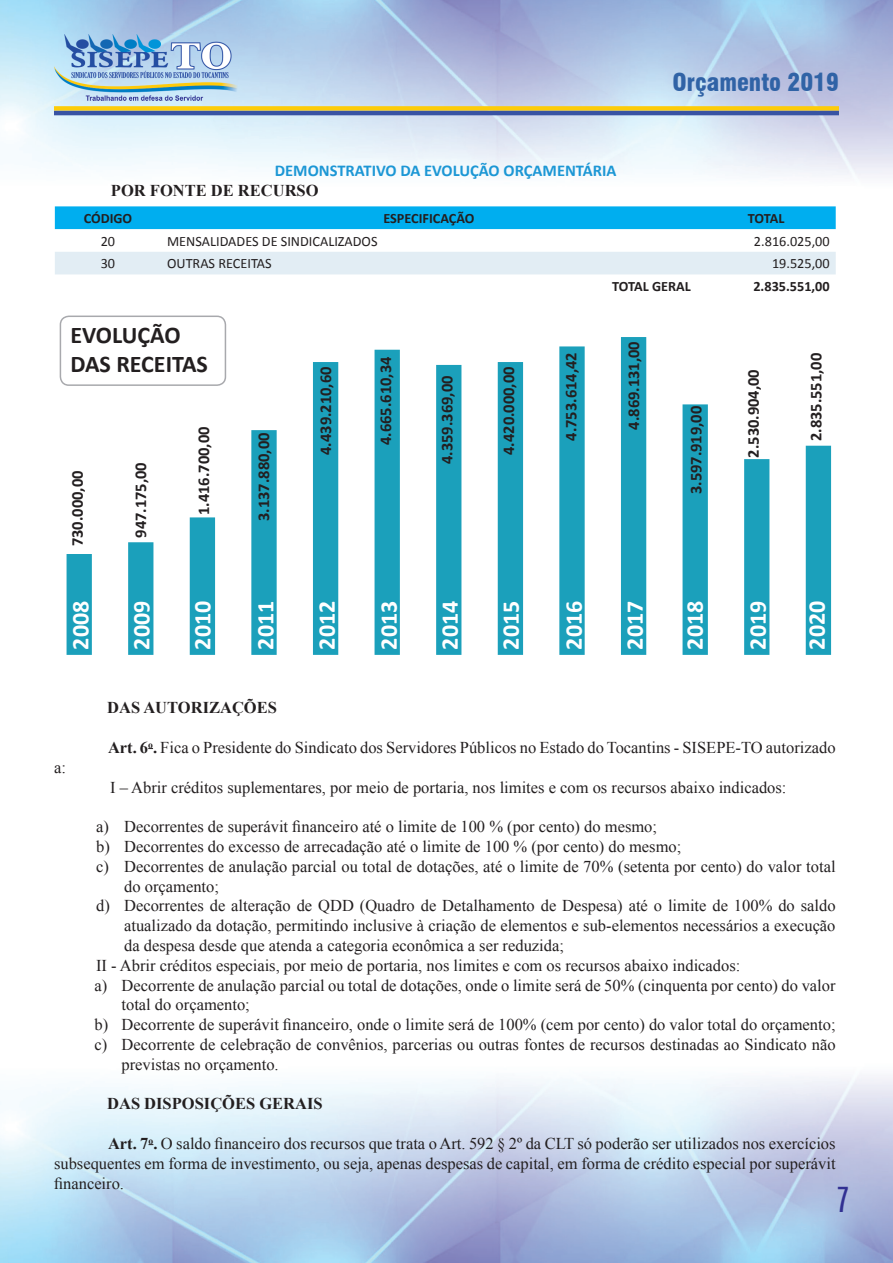
<style>
.page{position:relative;width:893px;height:1263px;background:#fff}
.page>*{position:absolute;margin:0;border:0;box-sizing:border-box;transform-origin:0 0}
.t1{font:28.8px "Antonio";color:#313092}
.t2{font:700 24px "Calibri";color:#fff}
.t3{font:700 24px/28.8px "Calibri";color:#231f20}
.t4{font:900 condensed 24px "Swiss 721 BT";color:#3063a6}
.t5{font:16.5px/19.8px "Times New Roman";color:#231f20;text-align:justify}
.t6{font:700 16.5px "Calibri";color:#231f20}
.t7{font:700 16.5px "Times New Roman";color:#231f20}
.t8{font:700 16.5px "Calibri";color:#1c97d5}
.t9{font:14.25px "Calibri";color:#231f20}
.t10{font:700 14.25px "Calibri";color:#231f20}
.s1{font-weight:700}
</style>
<div class="page">
<img style="left:0;top:0;width:893px;height:1263px">
<div style="left:54px;top:106px;width:785px;height:5px;background:#fdcc09"></div>
<hr style="left:54px;top:111px;width:785px;height:4px;background:#3853a3">
<img style="left:54px;top:34px;width:184px;height:66px">
<svg style="left:67px;top:337px;width:764px;height:318px"></svg>
<div style="left:55px;top:206px;width:781px;height:23px;background:#00aeef"></div>
<div style="left:55px;top:252px;width:781px;height:22px;background:#e2edf4"></div>
<div style="left:60px;top:316px;width:166px;height:70px;border:2px solid #a8a9ad;border-radius:9px"></div>
<h2 class="t4" style="left:672px;top:68px;width:168px">Orçamento 2019</h2>
<p class="t8" style="left:275px;top:159px;width:343px">DEMONSTRATIVO DA EVOLUÇÃO ORÇAMENTÁRIA</p>
<p class="t7" style="left:111px;top:179px;width:209px">POR FONTE DE RECURSO</p>
<p class="t10" style="left:84px;top:208px;width:50px">CÓDIGO</p>
<p class="t10" style="left:383px;top:208px;width:93px">ESPECIFICAÇÃO</p>
<p class="t10" style="left:748px;top:208px;width:38px">TOTAL</p>
<p class="t9" style="left:101px;top:232px;width:16px">20</p>
<p class="t9" style="left:167px;top:232px;width:212px">MENSALIDADES DE SINDICALIZADOS</p>
<p class="t9" style="left:754px;top:232px;width:77px">2.816.025,00</p>
<p class="t9" style="left:101px;top:255px;width:16px">30</p>
<p class="t9" style="left:167px;top:255px;width:106px">OUTRAS RECEITAS</p>
<p class="t9" style="left:772px;top:255px;width:59px">19.525,00</p>
<p class="t10" style="left:612px;top:276px;width:80px">TOTAL GERAL</p>
<p class="t10" style="left:753px;top:276px;width:78px">2.835.551,00</p>
<h2 class="t3" style="left:71px;top:320px;width:139px">EVOLUÇÃO<br>DAS RECEITAS</h2>
<p class="t6" style="left:559px;top:441px;width:90px;rotate:-90deg">4.753.614,42</p>
<p class="t6" style="left:622px;top:430px;width:90px;rotate:-90deg">4.869.131,00</p>
<p class="t6" style="left:804px;top:441px;width:90px;rotate:-90deg">2.835.551,00</p>
<p class="t6" style="left:374px;top:445px;width:90px;rotate:-90deg">4.665.610,34</p>
<p class="t6" style="left:435px;top:464px;width:90px;rotate:-90deg">4.359.369,00</p>
<p class="t6" style="left:497px;top:455px;width:90px;rotate:-90deg">4.420.000,00</p>
<p class="t6" style="left:314px;top:455px;width:90px;rotate:-90deg">4.439.210,60</p>
<p class="t6" style="left:742px;top:458px;width:90px;rotate:-90deg">2.530.904,00</p>
<p class="t6" style="left:684px;top:494px;width:90px;rotate:-90deg">3.597.919,00</p>
<p class="t6" style="left:192px;top:515px;width:90px;rotate:-90deg">1.416.700,00</p>
<p class="t6" style="left:252px;top:521px;width:90px;rotate:-90deg">3.137.880,00</p>
<p class="t6" style="left:66px;top:546px;width:77px;rotate:-90deg">730.000,00</p>
<p class="t6" style="left:129px;top:538px;width:77px;rotate:-90deg">947.175,00</p>
<h2 class="t2" style="left:64px;top:649px;width:50px;rotate:-90deg">2008</h2>
<h2 class="t2" style="left:125px;top:649px;width:50px;rotate:-90deg">2009</h2>
<h2 class="t2" style="left:186px;top:649px;width:50px;rotate:-90deg">2010</h2>
<h2 class="t2" style="left:249px;top:649px;width:50px;rotate:-90deg">2011</h2>
<h2 class="t2" style="left:310px;top:649px;width:50px;rotate:-90deg">2012</h2>
<h2 class="t2" style="left:372px;top:649px;width:50px;rotate:-90deg">2013</h2>
<h2 class="t2" style="left:433px;top:649px;width:50px;rotate:-90deg">2014</h2>
<h2 class="t2" style="left:494px;top:649px;width:50px;rotate:-90deg">2015</h2>
<h2 class="t2" style="left:557px;top:649px;width:50px;rotate:-90deg">2016</h2>
<h2 class="t2" style="left:618px;top:649px;width:50px;rotate:-90deg">2017</h2>
<h2 class="t2" style="left:678px;top:649px;width:50px;rotate:-90deg">2018</h2>
<h2 class="t2" style="left:741px;top:649px;width:50px;rotate:-90deg">2019</h2>
<h2 class="t2" style="left:800px;top:649px;width:50px;rotate:-90deg">2020</h2>
<p class="t5" style="left:54px;top:757px;width:13px">a:</p>
<p class="t7" style="left:107px;top:696px;width:171px">DAS AUTORIZAÇÕES</p>
<p class="t5" style="left:108px;top:737px;width:729px"><span class="s1">Art. 6</span><sup>o</sup><span class="s1">.</span> Fica o Presidente do Sindicato dos Servidores Públicos no Estado do Tocantins - SISEPE-TO autorizado</p>
<p class="t5" style="left:110px;top:777px;width:678px">I – Abrir créditos suplementares, por meio de portaria, nos limites e com os recursos abaixo indicados:</p>
<p class="t5" style="left:96px;top:816px;width:562px">a) Decorrentes de superávit financeiro até o limite de 100 % (por cento) do mesmo;</p>
<p class="t5" style="left:96px;top:836px;width:587px">b) Decorrentes do excesso de arrecadação até o limite de 100 % (por cento) do mesmo;</p>
<p class="t5" style="left:96px;top:856px;width:741px">c) Decorrentes de anulação parcial ou total de dotações, até o limite de 70% (setenta por cento) do valor total</p>
<p class="t5" style="left:124px;top:876px;width:96px">do orçamento;</p>
<p class="t5" style="left:96px;top:896px;width:741px">d) Decorrentes de alteração de QDD (Quadro de Detalhamento de Despesa) até o limite de 100% do saldo</p>
<p class="t5" style="left:124px;top:915px;width:713px">atualizado da dotação, permitindo inclusive à criação de elementos e sub-elementos necessários a execução</p>
<p class="t5" style="left:124px;top:935px;width:441px">da despesa desde que atenda a categoria econômica a ser reduzida;</p>
<p class="t5" style="left:96px;top:955px;width:646px">II - Abrir créditos especiais, por meio de portaria, nos limites e com os recursos abaixo indicados:</p>
<p class="t5" style="left:95px;top:975px;width:743px">a) Decorrente de anulação parcial ou total de dotações, onde o limite será de 50% (cinquenta por cento) do valor</p>
<p class="t5" style="left:122px;top:995px;width:130px">total do orçamento;</p>
<p class="t5" style="left:95px;top:1014px;width:743px">b) Decorrente de superávit financeiro, onde o limite será de 100% (cem por cento) do valor total do orçamento;</p>
<p class="t5" style="left:95px;top:1034px;width:743px">c) Decorrente de celebração de convênios, parcerias ou outras fontes de recursos destinadas ao Sindicato não</p>
<p class="t5" style="left:122px;top:1054px;width:159px">previstas no orçamento.</p>
<p class="t7" style="left:107px;top:1092px;width:217px">DAS DISPOSIÇÕES GERAIS</p>
<p class="t5" style="left:54px;top:1133px;width:783px;text-indent:54px"><span class="s1">Art. 7</span><sup>o</sup><span class="s1">.</span> O saldo financeiro dos recursos que trata o Art. 592 § 2º da CLT só poderão ser utilizados nos exercícios subsequentes em forma de investimento, ou seja, apenas despesas de capital, em forma de crédito especial por superávit financeiro.</p>
<h1 class="t1" style="left:837px;top:1178px;width:14px">7</h1>
</div>
